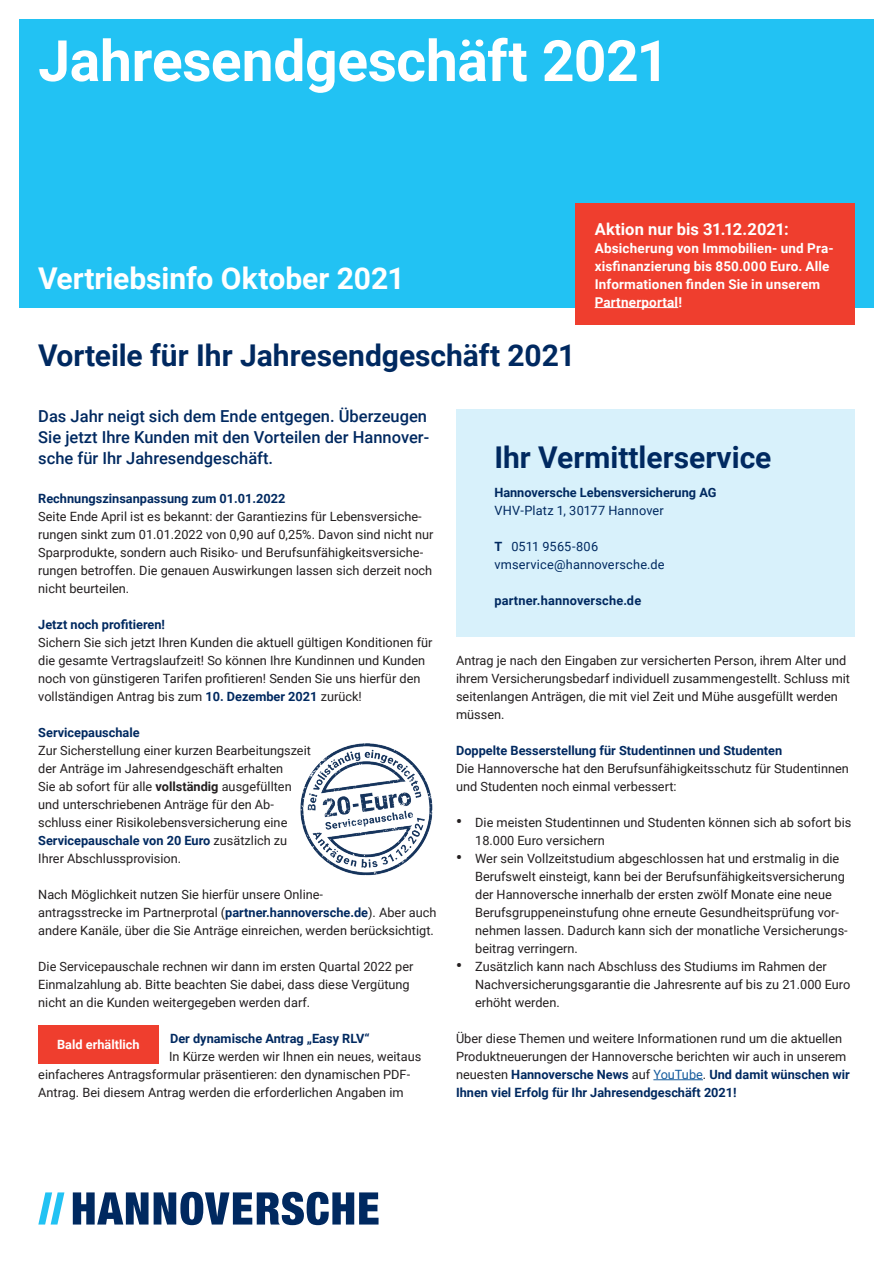
<style>
.page{position:relative;width:893px;height:1263px;background:#fff}
.page>*{position:absolute;margin:0;border:0;box-sizing:border-box;transform-origin:0 0}
.t1{font:700 57px "Roboto";letter-spacing:-.01em;color:#fff}
.t2{font:700 30px "Roboto";color:#002960}
.t3{font:700 30px "Roboto";color:#fff}
.t4{font:500 16.5px/21px "Roboto";color:#002960}
.t5{font:700 16.5px "Roboto";color:#fff}
.t6{font:700 13.5px/18px "Roboto";letter-spacing:.015em;color:#fff}
.t7{font:12.75px/18px "Roboto";color:#231f20}
.t8{font:700 12.75px "Roboto";color:#002960}
.t9{font:12.75px/18px "Roboto";letter-spacing:.015em;color:#002960}
.t10{font:700 12.75px "Roboto";color:#fff}
.s1{font-weight:700;color:#002960}
.s2{font-weight:700}
.s3{font-weight:700;font-size:16.5px}
.s4{color:#175d9e}
</style>
<div class="page">
<div style="left:19px;top:19px;width:855px;height:288px;background:#22c2f3"></div>
<svg style="left:73px;top:1192px;width:305px;height:33px"></svg>
<svg style="left:38px;top:1192px;width:26px;height:32px"></svg>
<hr style="left:653px;top:1079px;width:50px;height:1px;background:#175d9e">
<img style="left:300px;top:743px;width:133px;height:133px">
<div style="left:576px;top:203px;width:279px;height:122px;background:#ef3e2e"></div>
<hr style="left:595px;top:307px;width:83px;height:1px;background:#fff">
<div style="left:38px;top:1025px;width:120px;height:38px;background:#ef3e2e"></div>
<div style="left:456px;top:409px;width:399px;height:228px;background:#d8f1fb"></div>
<h1 class="t1" style="left:38px;top:21px;width:632px">Jahresendgeschäft 2021</h1>
<h2 class="t3" style="left:38px;top:257px;width:368px">Vertriebsinfo Oktober 2021</h2>
<h2 class="t2" style="left:38px;top:334px;width:538px">Vorteile für Ihr Jahresendgeschäft 2021</h2>
<p class="t5" style="left:595px;top:217px;width:196px">Aktion nur bis 31.12.2021:</p>
<p class="t6" style="left:595px;top:238px;width:241px">Absicherung von Immobilien- und Pra&shy;xisfinanzierung bis 850.000 Euro. Alle<br>Informationen finden Sie in unserem<br>Partnerportal!</p>
<p class="t4" style="left:38px;top:405px;width:392px">Das Jahr neigt sich dem Ende entgegen. Überzeugen<br>Sie jetzt Ihre Kunden mit den Vorteilen der Hannover&shy;sche für Ihr Jahresendgeschäft.</p>
<p class="t8" style="left:38px;top:489px;width:249px">Rechnungszinsanpassung zum 01.01.2022</p>
<p class="t7" style="left:38px;top:507px;width:397px">Seite Ende April ist es bekannt: der Garantiezins für Lebensversiche&shy;rungen sinkt zum 01.01.2022 von 0,90 auf 0,25%. Davon sind nicht nur Sparprodukte, sondern auch Risiko- und Berufsunfähigkeitsversiche&shy;rungen betroffen. Die genauen Auswirkungen lassen sich derzeit noch nicht beurteilen.</p>
<p class="t8" style="left:38px;top:615px;width:128px">Jetzt noch profitieren!</p>
<p class="t7" style="left:38px;top:633px;width:396px">Sichern Sie sich jetzt Ihren Kunden die aktuell gültigen Konditionen für die gesamte Vertragslaufzeit! So können Ihre Kundinnen und Kunden noch von günstigeren Tarifen profitieren! Senden Sie uns hierfür den vollständigen Antrag bis zum <span class="s1">10. Dezember 2021</span> zurück!</p>
<p class="t8" style="left:38px;top:723px;width:103px">Servicepauschale</p>
<p class="t7" style="left:38px;top:741px;width:274px">Zur Sicherstellung einer kurzen Bearbeitungszeit der Anträge im Jahresendgeschäft erhalten<br>Sie ab sofort für alle <span class="s2">vollständig</span> ausgefüllten und unterschriebenen Anträge für den Ab&shy;schluss einer Risikolebensversicherung eine <span class="s1">Servicepauschale von 20 Euro</span> zusätzlich zu Ihrer Abschlussprovision.</p>
<p class="t7" style="left:38px;top:885px;width:400px">Nach Möglichkeit nutzen Sie hierfür unsere Online-<br>antragsstrecke im Partnerprotal (<span class="s1">partner.hannoversche.de</span>). Aber auch andere Kanäle, über die Sie Anträge einreichen, werden berücksichtigt.</p>
<p class="t7" style="left:38px;top:957px;width:377px">Die Servicepauschale rechnen wir dann im ersten Quartal 2022 per<br>Einmalzahlung ab. Bitte beachten Sie dabei, dass diese Vergütung nicht an die Kunden weitergegeben werden darf.</p>
<p class="t8" style="left:170px;top:1029px;width:201px">Der dynamische Antrag „Easy RLV“</p>
<p class="t7" style="left:38px;top:1047px;width:385px;text-indent:131px">In Kürze werden wir Ihnen ein neues, weitaus einfacheres Antragsformular präsentieren: den dynamischen PDF-<br>Antrag. Bei diesem Antrag werden die erforderlichen Angaben im</p>
<p class="t10" style="left:57px;top:1035px;width:84px">Bald erhältlich</p>
<h2 class="t2" style="left:494px;top:436px;width:279px">Ihr Vermittlerservice</h2>
<p class="t8" style="left:494px;top:483px;width:224px">Hannoversche Lebensversicherung AG</p>
<p class="t9" style="left:494px;top:501px;width:171px">VHV-Platz 1, 30177 Hannover</p>
<p class="t9" style="left:494px;top:537px;width:172px"><span class="s2">T</span> 0511 9565-806 vmservice@hannoversche.de</p>
<p class="t8" style="left:494px;top:591px;width:148px">partner.hannoversche.de</p>
<p class="t7" style="left:456px;top:651px;width:396px">Antrag je nach den Eingaben zur versicherten Person, ihrem Alter und ihrem Versicherungsbedarf individuell zusammengestellt. Schluss mit seitenlangen Anträgen, die mit viel Zeit und Mühe ausgefüllt werden müssen.</p>
<p class="t8" style="left:456px;top:741px;width:328px">Doppelte Besserstellung für Studentinnen und Studenten</p>
<p class="t7" style="left:456px;top:759px;width:394px">Die Hannoversche hat den Berufsunfähigkeitsschutz für Studentinnen und Studenten noch einmal verbessert:</p>
<p class="t7" style="left:475px;top:813px;width:378px;text-indent:-19px"><span class="s3">•</span> Die meisten Studentinnen und Studenten können sich ab sofort bis<br>18.000 Euro versichern</p>
<p class="t7" style="left:475px;top:849px;width:374px;text-indent:-19px"><span class="s3">•</span> Wer sein Vollzeitstudium abgeschlossen hat und erstmalig in die Berufswelt einsteigt, kann bei der Berufsunfähigkeitsversicherung der Hannoversche innerhalb der ersten zwölf Monate eine neue Berufsgruppeneinstufung ohne erneute Gesundheitsprüfung vor&shy;nehmen lassen. Dadurch kann sich der monatliche Versicherungs&shy;beitrag verringern.</p>
<p class="t7" style="left:475px;top:957px;width:377px;text-indent:-19px"><span class="s3">•</span> Zusätzlich kann nach Abschluss des Studiums im Rahmen der<br>Nachversicherungsgarantie die Jahresrente auf bis zu 21.000 Euro erhöht werden.</p>
<p class="t7" style="left:456px;top:1029px;width:395px">Über diese Themen und weitere Informationen rund um die aktuellen Produktneuerungen der Hannoversche berichten wir auch in unserem neuesten <span class="s1">Hannoversche News</span> auf <span class="s4">YouTube</span>. <span class="s1">Und damit wünschen wir Ihnen viel Erfolg für Ihr Jahresendgeschäft 2021!</span></p>
</div>
